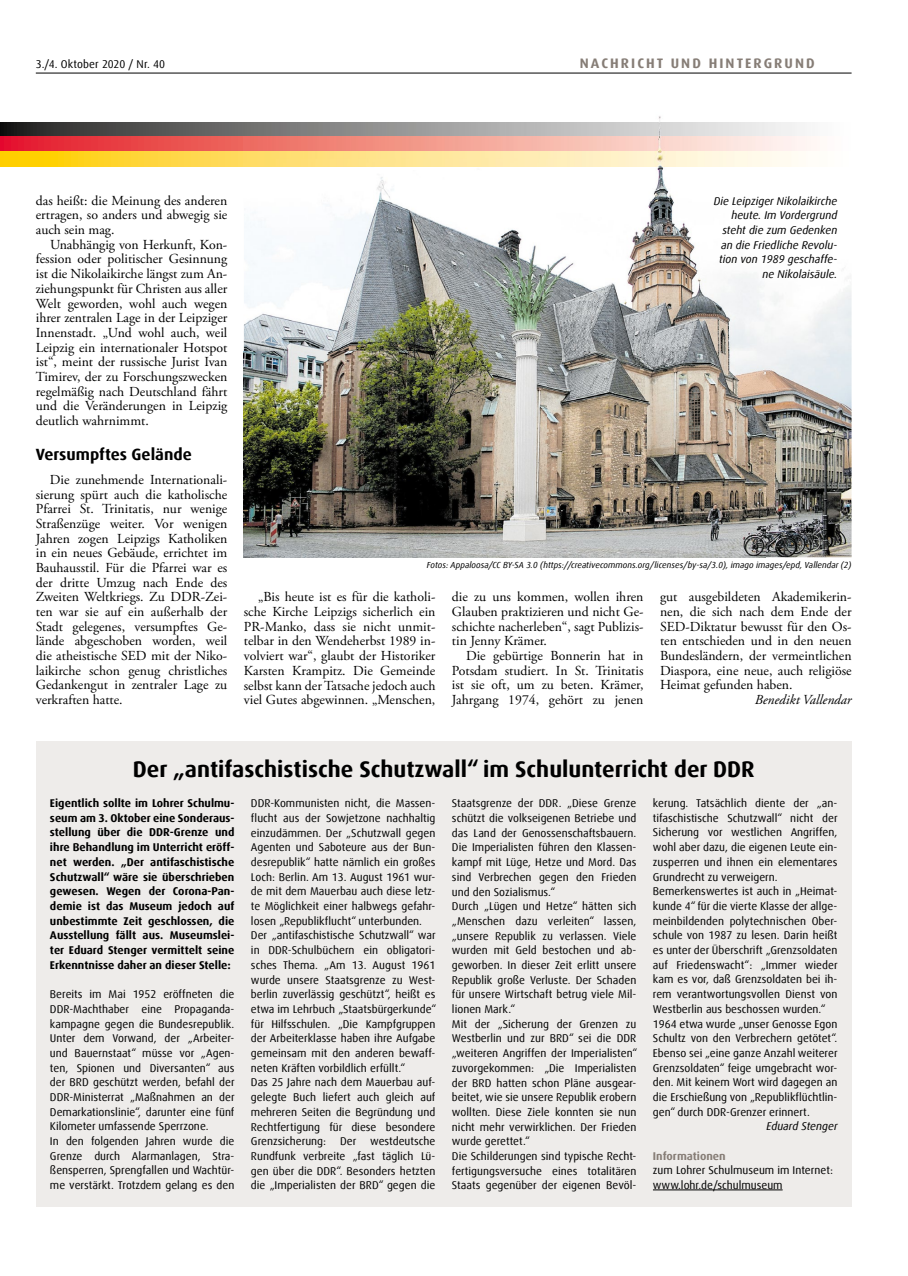
<style>
.page{position:relative;width:908px;height:1276px;background:#fff}
.page>*{position:absolute;margin:0;border:0;box-sizing:border-box;transform-origin:0 0}
.t1{font:700 22.5px "Dax Offc Pro";color:#000}
.t2{font:700 16.25px "Dax Offc Pro";color:#000}
.t3{font:13.75px/14.6px "Adobe Garamond Pro";color:#000;text-align:justify}
.t4{font:700 13.75px "Dax Offc Pro";letter-spacing:.15em;color:#867d76}
.t5{font:italic 13.75px "Adobe Garamond Pro";color:#000}
.t6{font:11.25px/14.8px "Dax Offc Pro";color:#000}
.t7{font:700 11.25px/14.8px "Dax Offc Pro";color:#000;text-align:justify}
.t8{font:italic 11.25px/14.8px "Dax Offc Pro";color:#000;text-align:right}
.t9{font:700 11.25px "Dax Offc Pro";color:#867d76}
.t10{font:italic 8.75px "Dax Offc Pro";color:#000}
</style>
<div class="page">
<div style="left:36px;top:741px;width:815px;height:465px;background:#eeecea"></div>
<hr style="left:36px;top:73px;width:815px;height:1px;background:#000">
<img style="left:0;top:122px;width:244px;height:15px">
<svg style="left:0;top:137px;width:244px;height:14px;background:#e83e44"></svg>
<svg style="left:0;top:151px;width:244px;height:15px;background:#ffd42c"></svg>
<hr style="left:652px;top:1189px;width:130px;height:1px;background:#000">
<img style="left:244px;top:116px;width:607px;height:441px">
<img style="left:244px;top:137px;width:607px;height:29px">
<p class="t6" style="left:36px;top:56px;width:131px">3./4. Oktober 2020 / Nr. 40</p>
<p class="t4" style="left:579px;top:54px;width:236px">NACHRICHT UND HINTERGRUND</p>
<p class="t3" style="left:36px;top:193px;width:193px">das heißt: die Meinung des anderen ertragen, so anders und abwegig sie auch sein mag.</p>
<p class="t3" style="left:36px;top:237px;width:193px;text-indent:14px">Unabhängig von Herkunft, Kon&shy;fession oder politischer Gesinnung ist die Nikolaikirche längst zum An&shy;ziehungspunkt für Christen aus aller Welt geworden, wohl auch wegen ihrer zentralen Lage in der Leipziger Innenstadt. „Und wohl auch, weil Leipzig ein internationaler Hotspot ist“, meint der russische Jurist Ivan Timirev, der zu Forschungszwecken regelmäßig nach Deutschland fährt und die Veränderungen in Leipzig deutlich wahrnimmt.</p>
<h2 class="t2" style="left:36px;top:443px;width:157px">Versumpftes Gelände</h2>
<p class="t3" style="left:36px;top:472px;width:193px;text-indent:14px">Die zunehmende Internationali&shy;sierung spürt auch die katholische Pfarrei St. Trinitatis, nur wenige Straßenzüge weiter. Vor wenigen Jahren zogen Leipzigs Katholiken in ein neues Gebäude, errichtet im Bauhausstil. Für die Pfarrei war es der dritte Umzug nach Ende des Zweiten Weltkriegs. Zu DDR-Zei&shy;ten war sie auf ein außerhalb der Stadt gelegenes, versumpftes Ge&shy;lände abgeschoben worden, weil die atheistische SED mit der Niko&shy;laikirche schon genug christliches Gedankengut in zentraler Lage zu verkraften hatte.</p>
<p class="t8" style="left:713px;top:193px;width:125px">Die Leipziger Nikolaikirche heute. Im Vordergrund steht die zum Gedenken an die Friedliche Revolu&shy;tion von 1989 geschaffe&shy;ne Nikolaisäule.</p>
<p class="t10" style="left:426px;top:559px;width:426px">Fotos: Appaloosa/CC BY-SA 3.0 (https://creativecommons.org/licenses/by-sa/3.0), imago images/epd, Vallendar (2)</p>
<p class="t3" style="left:244px;top:590px;width:193px;text-indent:14px">„Bis heute ist es für die katholi&shy;sche Kirche Leipzigs sicherlich ein PR-Manko, dass sie nicht unmit&shy;telbar in den Wendeherbst 1989 in&shy;volviert war“, glaubt der Historiker Karsten Krampitz. Die Gemeinde selbst kann der Tatsache jedoch auch viel Gutes abgewinnen. „Menschen,</p>
<p class="t3" style="left:452px;top:590px;width:193px">die zu uns kommen, wollen ihren Glauben praktizieren und nicht Ge&shy;schichte nacherleben“, sagt Publizis&shy;tin Jenny Krämer.</p>
<p class="t3" style="left:452px;top:649px;width:193px;text-indent:14px">Die gebürtige Bonnerin hat in Potsdam studiert. In St. Trinitatis ist sie oft, um zu beten. Krämer, Jahrgang 1974, gehört zu jenen</p>
<p class="t3" style="left:659px;top:590px;width:193px">gut ausgebildeten Akademikerin&shy;nen, die sich nach dem Ende der SED-Diktatur bewusst für den Os&shy;ten entschieden und in den neuen Bundesländern, der vermeintlichen Diaspora, eine neue, auch religiöse Heimat gefunden haben.</p>
<p class="t5" style="left:754px;top:691px;width:98px">Benedikt Vallendar</p>
<h1 class="t1" style="left:133px;top:754px;width:623px">Der „antifaschistische Schutzwall“ im Schulunterricht der DDR</h1>
<p class="t7" style="left:50px;top:796px;width:186px">Eigentlich sollte im Lohrer Schulmu&shy;seum am 3. Oktober eine Sonderaus&shy;stellung über die DDR-Grenze und ihre Behandlung im Unterricht eröff&shy;net werden. „Der antifaschistische Schutzwall“ wäre sie überschrieben gewesen. Wegen der Corona-Pan&shy;demie ist das Museum jedoch auf unbestimmte Zeit geschlossen, die Ausstellung fällt aus. Museumslei&shy;ter Eduard Stenger vermittelt seine Erkenntnisse daher an dieser Stelle:</p>
<p class="t6" style="left:50px;top:987px;width:186px">Bereits im Mai 1952 eröffneten die DDR-Machthaber eine Propaganda&shy;kampagne gegen die Bundesrepublik.<br>Unter dem Vorwand, der „Arbeiter&shy;und Bauernstaat“ müsse vor „Agen&shy;ten, Spio nen und Diversanten“ aus der BRD geschützt werden, befahl der DDR- Ministerrat „Maßnahmen an der Demarkationslinie“, darunter eine fünf Kilometer umfassende Sperrzone.<br>In den folgenden Jahren wurde die Grenze durch Alarmanlagen, Stra&shy;ßensperren, Sprengfallen und Wachtür&shy;me verstärkt. Trotzdem gelang es den</p>
<p class="t6" style="left:251px;top:796px;width:187px">DDR-Kommunisten nicht, die Massen&shy;flucht aus der Sowjetzone nachhaltig einzudämmen. Der „Schutzwall gegen Agenten und Saboteure aus der Bun&shy;desrepublik“ hatte nämlich ein großes Loch: Berlin. Am 13. August 1961 wur&shy;de mit dem Mauerbau auch diese letz&shy;te Möglichkeit einer halbwegs gefahr&shy;losen „Republikflucht“ unterbunden.<br>Der „antifaschistische Schutzwall“ war in DDR-Schulbüchern ein obligatori&shy;sches Thema. „Am 13. August 1961 wurde unsere Staatsgrenze zu West&shy;berlin zuverlässig geschützt“, heißt es etwa im Lehrbuch „Staatsbürgerkunde“ für Hilfsschulen. „Die Kampfgruppen der Arbeiterklasse haben ihre Aufgabe gemeinsam mit den anderen bewaff&shy;neten Kräften vorbildlich erfüllt.“<br>Das 25 Jahre nach dem Mauerbau auf&shy;gelegte Buch liefert auch gleich auf mehreren Seiten die Begründung und Rechtfertigung für diese besondere Grenzsicherung: Der westdeutsche Rundfunk verbreite „fast täglich Lü&shy;gen über die DDR“. Besonders hetzten die „Imperialisten der BRD“ gegen die</p>
<p class="t6" style="left:452px;top:796px;width:187px">Staatsgrenze der DDR. „Diese Grenze schützt die volkseigenen Betriebe und das Land der Genossenschaftsbauern.<br>Die Imperialisten führen den Klassen&shy;kampf mit Lüge, Hetze und Mord. Das sind Verbrechen gegen den Frieden und den Sozialismus.“<br>Durch „Lügen und Hetze“ hätten sich „Menschen dazu verleiten“ lassen, „unsere Republik zu verlassen. Viele wurden mit Geld bestochen und ab&shy;geworben. In dieser Zeit erlitt unsere Republik große Verluste. Der Schaden für unsere Wirtschaft betrug viele Mil&shy;lionen Mark.“<br>Mit der „Sicherung der Grenzen zu Westberlin und zur BRD“ sei die DDR „weiteren Angriffen der Imperialisten“ zuvorgekommen: „Die Imperialisten der BRD hatten schon Pläne ausgear&shy;beitet, wie sie unsere Republik erobern wollten. Diese Ziele konnten sie nun nicht mehr verwirklichen. Der Frieden wurde gerettet.“<br>Die Schilderungen sind typische Recht&shy;fertigungsversuche eines totalitären Staats gegenüber der eigenen Bevöl-</p>
<p class="t6" style="left:652px;top:796px;width:186px">kerung. Tatsächlich diente der „an&shy;tifaschistische Schutzwall“ nicht der Sicherung vor westlichen Angriffen, wohl aber dazu, die eigenen Leute ein&shy;zusperren und ihnen ein elementares Grundrecht zu verweigern.<br>Bemerkenswertes ist auch in „Heimat&shy;kunde 4“ für die vierte Klasse der allge&shy;meinbildenden polytechnischen Ober&shy;schule von 1987 zu lesen. Darin heißt es unter der Überschrift „Grenzsoldaten auf Friedenswacht“: „Immer wieder kam es vor, daß Grenzsoldaten bei ih&shy;rem verantwortungsvollen Dienst von Westberlin aus beschossen wurden.“ 1964 etwa wurde „unser Genosse Egon Schultz von den Verbrechern getötet“.<br>Ebenso sei „eine ganze Anzahl weiterer Grenzsoldaten“ feige umgebracht wor&shy;den. Mit keinem Wort wird dagegen an die Erschießung von „Republikflüchtlin&shy;gen“ durch DDR-Grenzer erinnert.</p>
<p class="t8" style="left:766px;top:1119px;width:73px">Eduard Stenger</p>
<p class="t9" style="left:652px;top:1148px;width:74px">Informationen</p>
<p class="t6" style="left:652px;top:1163px;width:181px">zum Lohrer Schulmuseum im Internet: www.lohr.de/schulmuseum</p>
</div>
